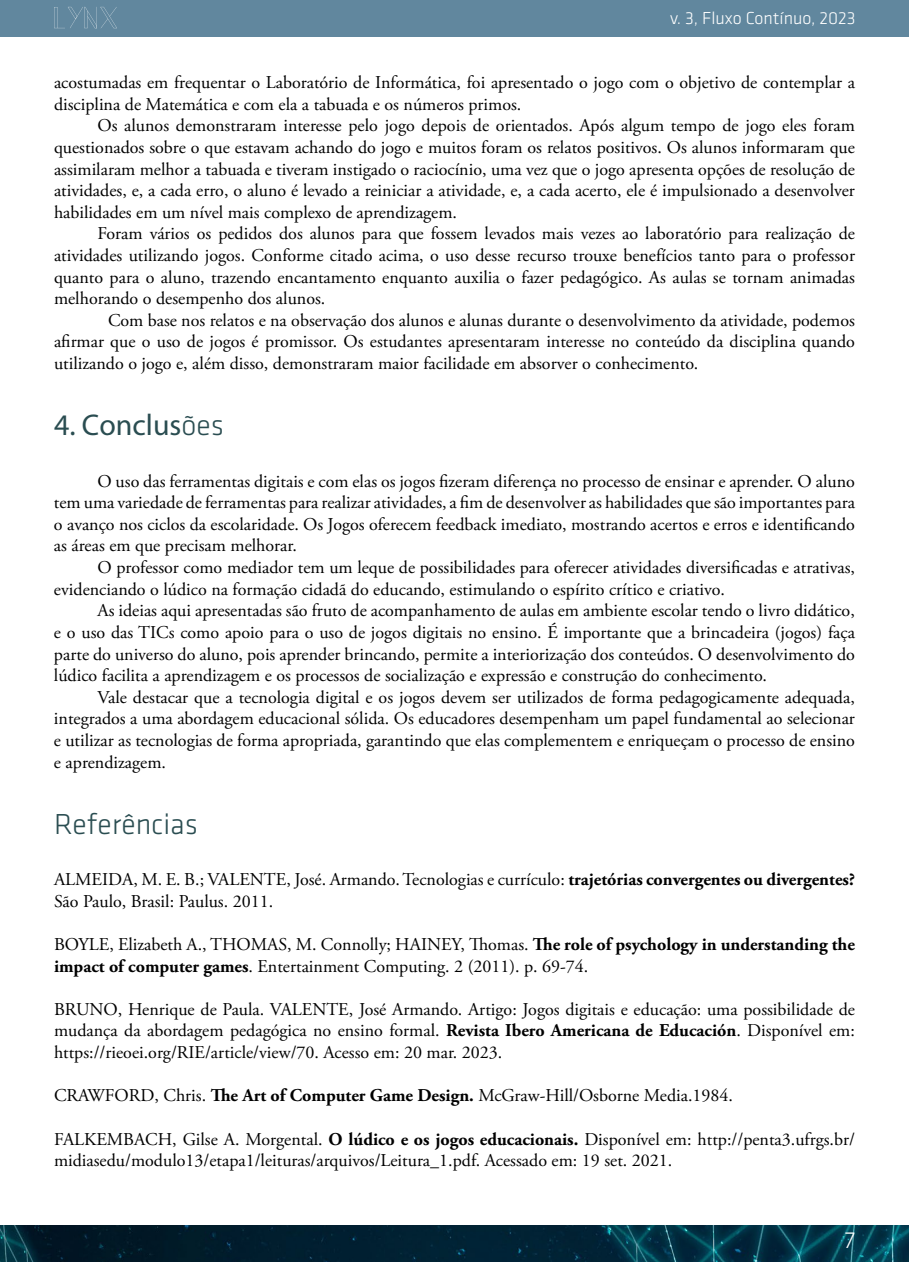
<style>
.page{position:relative;width:909px;height:1262px;background:#fff}
.page>*{position:absolute;margin:0;border:0;box-sizing:border-box;transform-origin:0 0}
.t1{font:30px "Myriad Pro";color:#2a4d51}
.t2{font:300 30px "Klavika";color:#2a4d51}
.t3{font:300 24px "Klavika";color:#fff}
.t4{font:18px/21.6px "Adobe Garamond Pro";color:#000;text-align:justify}
.t5{font:300 18px "Klavika";color:#fff}
.s1{font-family:"Klavika";font-weight:300}
.s2{font-weight:700}
</style>
<div class="page">
<img style="left:0;top:1225px;width:909px;height:37px">
<div style="left:0;top:0;width:909px;height:36px;background:#61879e"></div>
<svg style="left:54px;top:7px;width:63px;height:22px"></svg>
<p class="t5" style="left:670px;top:8px;width:187px">v. 3, Fluxo Contínuo, 2023</p>
<p class="t4" style="left:54px;top:72px;width:803px">acostumadas em frequentar o Laboratório de Informática, foi apresentado o jogo com o objetivo de contemplar a disciplina de Matemática e com ela a tabuada e os números primos.</p>
<p class="t4" style="left:54px;top:115px;width:803px;text-indent:44px">Os alunos demonstraram interesse pelo jogo depois de orientados. Após algum tempo de jogo eles foram questionados sobre o que estavam achando do jogo e muitos foram os relatos positivos. Os alunos informaram que assimilaram melhor a tabuada e tiveram instigado o raciocínio, uma vez que o jogo apresenta opções de resolução de atividades, e, a cada erro, o aluno é levado a reiniciar a atividade, e, a cada acerto, ele é impulsionado a desenvolver habilidades em um nível mais complexo de aprendizagem.</p>
<p class="t4" style="left:54px;top:223px;width:803px;text-indent:44px">Foram vários os pedidos dos alunos para que fossem levados mais vezes ao laboratório para realização de atividades utilizando jogos. Conforme citado acima, o uso desse recurso trouxe benefícios tanto para o professor quanto para o aluno, trazendo encantamento enquanto auxilia o fazer pedagógico. As aulas se tornam animadas melhorando o desempenho dos alunos.</p>
<p class="t4" style="left:54px;top:310px;width:803px;text-indent:54px">Com base nos relatos e na observação dos alunos e alunas durante o desenvolvimento da atividade, podemos afirmar que o uso de jogos é promissor. Os estudantes apresentaram interesse no conteúdo da disciplina quando utilizando o jogo e, além disso, demonstraram maior facilidade em absorver o conhecimento.</p>
<h1 class="t1" style="left:54px;top:406px;width:171px">4. Conclus<span class="s1">ões</span></h1>
<p class="t4" style="left:54px;top:471px;width:802px;text-indent:44px">O uso das ferramentas digitais e com elas os jogos fizeram diferença no processo de ensinar e aprender. O aluno tem uma variedade de ferramentas para realizar atividades, a fim de desenvolver as habilidades que são importantes para o avanço nos ciclos da escolaridade. Os Jogos oferecem feedback imediato, mostrando acertos e erros e identificando as áreas em que precisam melhorar.</p>
<p class="t4" style="left:54px;top:557px;width:803px;text-indent:44px">O professor como mediador tem um leque de possibilidades para oferecer atividades diversificadas e atrativas, evidenciando o lúdico na formação cidadã do educando, estimulando o espírito crítico e criativo.</p>
<p class="t4" style="left:54px;top:600px;width:802px;text-indent:44px">As ideias aqui apresentadas são fruto de acompanhamento de aulas em ambiente escolar tendo o livro didático, e o uso das TICs como apoio para o uso de jogos digitais no ensino. É importante que a brincadeira (jogos) faça parte do universo do aluno, pois aprender brincando, permite a interiorização dos conteúdos. O desenvolvimento do lúdico facilita a aprendizagem e os processos de socialização e expressão e construção do conhecimento.</p>
<p class="t4" style="left:54px;top:687px;width:803px;text-indent:44px">Vale destacar que a tecnologia digital e os jogos devem ser utilizados de forma pedagogicamente adequada, integrados a uma abordagem educacional sólida. Os educadores desempenham um papel fundamental ao selecionar e utilizar as tecnologias de forma apropriada, garantindo que elas complementem e enriqueçam o processo de ensino e aprendizagem.</p>
<h1 class="t2" style="left:54px;top:807px;width:145px">Referências</h1>
<p class="t4" style="left:54px;top:869px;width:802px">ALMEIDA, M. E. B.; VALENTE, José. Armando. Tecnologias e currículo: <span class="s2">trajetórias convergentes ou divergentes?<br></span>São Paulo, Brasil: Paulus. 2011.</p>
<p class="t4" style="left:54px;top:934px;width:802px">BOYLE, Elizabeth A., THOMAS, M. Connolly; HAINEY, Thomas. <span class="s2">The role of psychology in understanding the impact of computer games</span>. Entertainment Computing. 2 (2011). p. 69-74.</p>
<p class="t4" style="left:54px;top:999px;width:803px">BRUNO, Henrique de Paula. VALENTE, José Armando. Artigo: Jogos digitais e educação: uma possibilidade de mudança da abordagem pedagógica no ensino formal. <span class="s2">Revista Ibero Americana de Educación</span>. Disponível em: https://rieoei.org/RIE/article/view/70. Acesso em: 20 mar. 2023.</p>
<p class="t4" style="left:54px;top:1085px;width:681px">CRAWFORD, Chris. <span class="s2">The Art of Computer Game Design.</span> McGraw-Hill/Osborne Media.1984.</p>
<p class="t4" style="left:54px;top:1128px;width:802px">FALKEMBACH, Gilse A. Morgental. <span class="s2">O lúdico e os jogos educacionais.</span> Disponível em: http://penta3.ufrgs.br/ midiasedu/modulo13/etapa1/leituras/arquivos/Leitura_1.pdf. Acessado em: 19 set. 2021.</p>
<h2 class="t3" style="left:845px;top:1227px;width:12px">7</h2>
</div>
